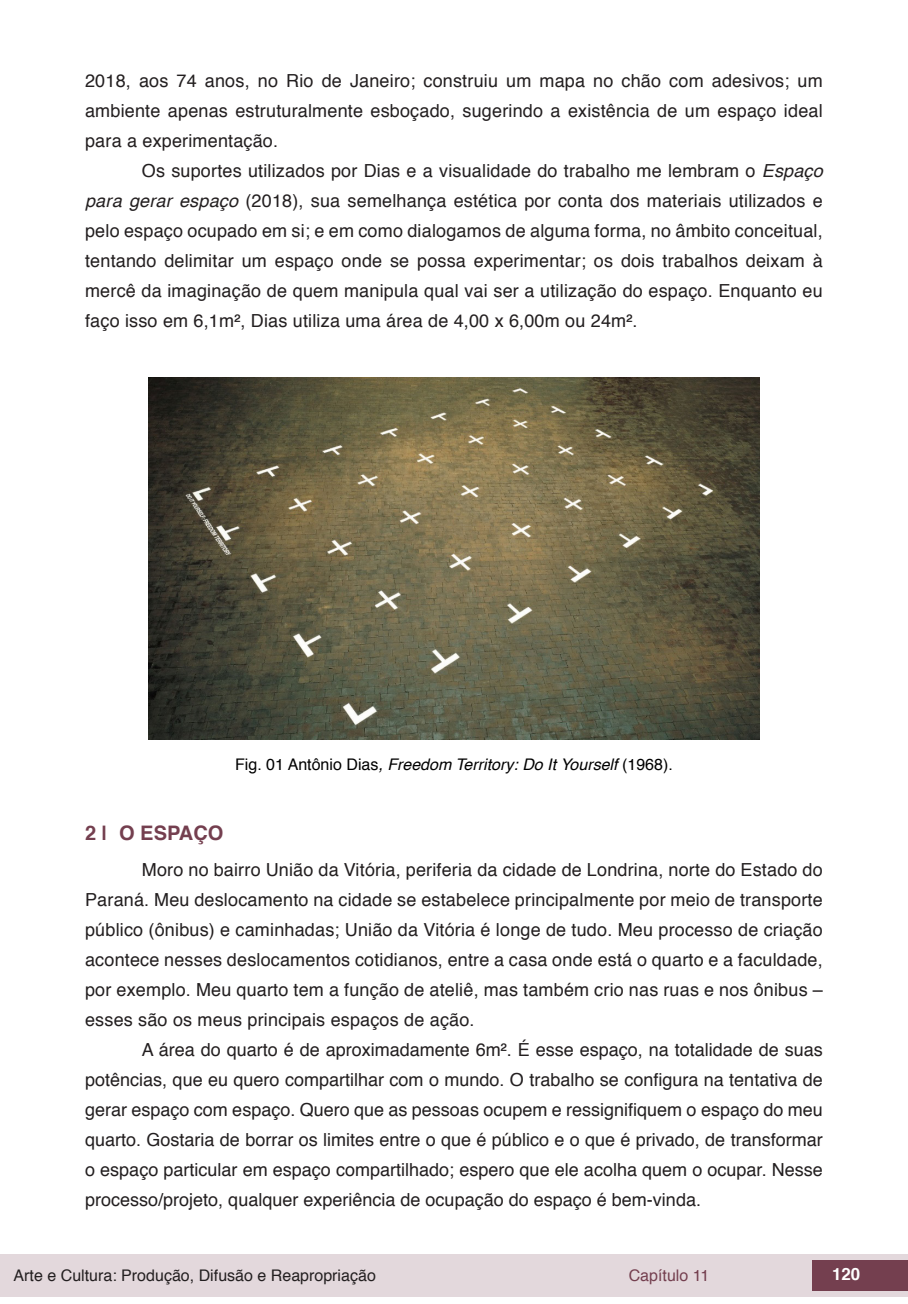
<style>
.page{position:relative;width:908px;height:1304px;background:#fff}
.page>*{position:absolute;margin:0;border:0;box-sizing:border-box;transform-origin:0 0}
.t1{font:700 20px "Helvetica";color:#743f4f}
.txt{font:18px/30px "Helvetica";letter-spacing:.01em;color:#231f20;text-align:justify}
.t2{font:700 16.8px "Helvetica";color:#fff}
.imagens_graf_tab{font:italic 16px "Helvetica";color:#000}
.t3{font:16px "Helvetica";color:#231f20}
.t4{font:16px "Helvetica";color:#743f4f}
.s1{font-style:italic}
.s2{font-style:normal}
</style>
<div class="page">
<div style="left:0;top:1254px;width:906px;height:43px;background:#e3d8dc"></div>
<div style="left:812px;top:1261px;width:95px;height:30px;background:#743f4f"></div>
<img style="left:148px;top:377px;width:611px;height:362px">
<p class="txt" style="left:85px;top:66px;width:738px">2018, aos 74 anos, no Rio de Janeiro; construiu um mapa no chão com adesivos; um ambiente apenas estruturalmente esboçado, sugerindo a existência de um espaço ideal para a experimentação.</p>
<p class="txt" style="left:85px;top:156px;width:738px;text-indent:57px">Os suportes utilizados por Dias e a visualidade do trabalho me lembram o <span class="s1">Espaço para gerar espaço</span> (2018), sua semelhança estética por conta dos materiais utilizados e pelo espaço ocupado em si; e em como dialogamos de alguma forma, no âmbito conceitual, tentando delimitar um espaço onde se possa experimentar; os dois trabalhos deixam à mercê da imaginação de quem manipula qual vai ser a utilização do espaço. Enquanto eu faço isso em 6,1m², Dias utiliza uma área de 4,00 x 6,00m ou 24m².</p>
<p class="imagens_graf_tab" style="left:235px;top:751px;width:439px"><span class="s2">Fig. 01 Antônio Dias</span>, Freedom Territory: Do It Yourself <span class="s2">(1968).</span></p>
<p class="t1" style="left:85px;top:817px;width:140px">2 | O ESPAÇO</p>
<p class="txt" style="left:85px;top:855px;width:738px;text-indent:57px">Moro no bairro União da Vitória, periferia da cidade de Londrina, norte do Estado do Paraná. Meu deslocamento na cidade se estabelece principalmente por meio de transporte público (ônibus) e caminhadas; União da Vitória é longe de tudo. Meu processo de criação acontece nesses deslocamentos cotidianos, entre a casa onde está o quarto e a faculdade, por exemplo. Meu quarto tem a função de ateliê, mas também crio nas ruas e nos ônibus – esses são os meus principais espaços de ação.</p>
<p class="txt" style="left:85px;top:1035px;width:738px;text-indent:57px">A área do quarto é de aproximadamente 6m². É esse espaço, na totalidade de suas potências, que eu quero compartilhar com o mundo. O trabalho se configura na tentativa de gerar espaço com espaço. Quero que as pessoas ocupem e ressignifiquem o espaço do meu quarto. Gostaria de borrar os limites entre o que é público e o que é privado, de transformar o espaço particular em espaço compartilhado; espero que ele acolha quem o ocupar. Nesse processo/projeto, qualquer experiência de ocupação do espaço é bem-vinda.</p>
<p class="t3" style="left:14px;top:1263px;width:363px">Arte e Cultura: Produção, Difusão e Reapropriação</p>
<p class="t4" style="left:628px;top:1263px;width:82px">Capítulo 11</p>
<p class="t2" style="left:831px;top:1261px;width:30px">120</p>
</div>
